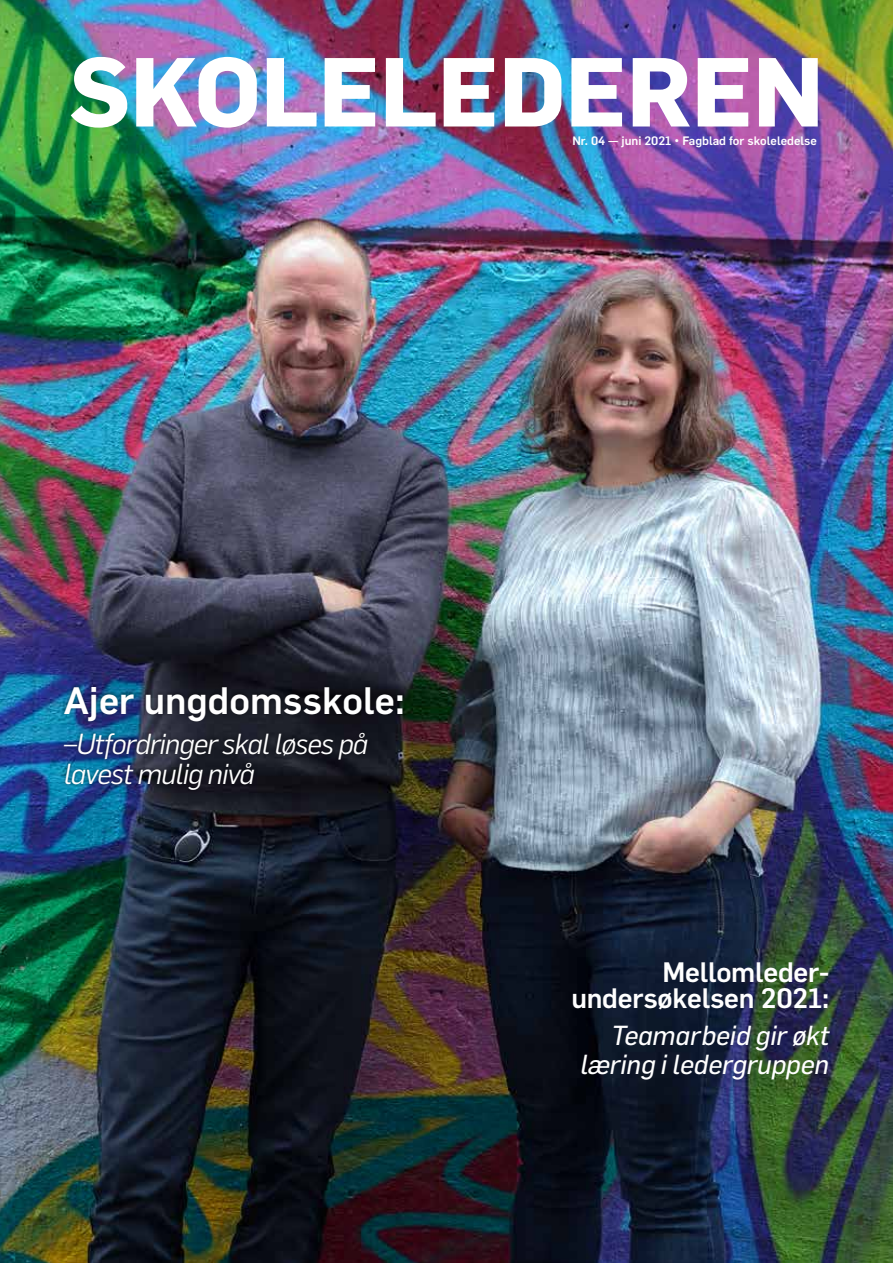
<style>
.page{position:relative;width:893px;height:1263px;background:#fff}
.page>*{position:absolute;margin:0;border:0;box-sizing:border-box;transform-origin:0 0}
.t1{font:700 96px "Flama";color:#fff}
.t2{font:500 37.5px "Flama";color:#fff}
.t3{font:italic 28.5px/30px "Flama";letter-spacing:-.03em;color:#fff}
.t4{font:500 27.6px/25.8px "Flama";letter-spacing:-.01em;color:#fff;text-align:right}
.t5{font:italic 27px/28.5px "Flama";letter-spacing:-.01em;color:#fff;text-align:right}
.t6{font:500 12px "Flama";color:#fff}
</style>
<div class="page">
<img style="left:0;top:0;width:893px;height:1263px">
<div style="left:60px;top:682px;width:346px;height:112px;background:#000;opacity:.54"></div>
<h1 class="t1" style="left:69px;top:23px;width:756px">SKOLELEDEREN</h1>
<p class="t6" style="left:572px;top:133px;width:246px">Nr. 04 — juni 2021 • Fagblad for skoleledelse</p>
<h2 class="t2" style="left:64px;top:678px;width:342px">Ajer ungdomsskole:</h2>
<p class="t3" style="left:64px;top:727px;width:306px">–Utfordringer skal løses på lavest mulig nivå</p>
<p class="t4" style="left:571px;top:959px;width:259px">Mellomleder&shy;undersøkelsen 2021:</p>
<p class="t5" style="left:580px;top:1021px;width:250px">Teamarbeid gir økt læring i ledergruppen</p>
</div>
